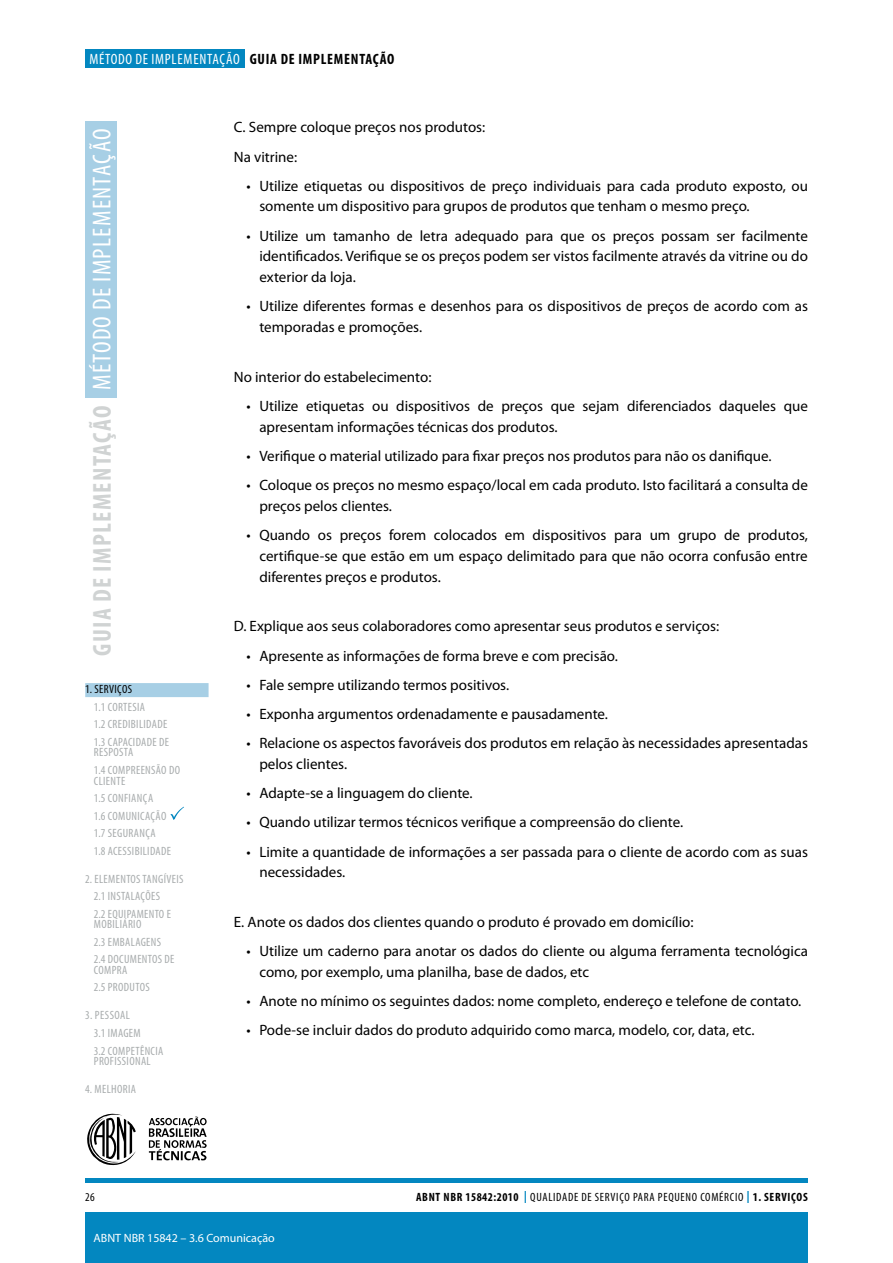
<style>
.page{position:relative;width:893px;height:1263px;background:#fff}
.page>*{position:absolute;margin:0;border:0;box-sizing:border-box;transform-origin:0 0}
.t1{font:condensed 25.95px "Myriad Pro";letter-spacing:.05em;color:#fff}
.t2{font:700 condensed 25.95px "Myriad Pro";letter-spacing:.05em;color:#d0d3d3}
.t3{font:15px/20.7px "Myriad Pro";color:#000}
.t4{font:condensed 15px "Myriad Pro";letter-spacing:.05em;color:#fff}
.t5{font:condensed 12px/17.5px "Myriad Pro";letter-spacing:.03em;color:#a8acad}
.t6{font:condensed 12px "Myriad Pro";letter-spacing:.06em;color:#000}
.t7{font:12px "Myriad Pro";color:#fff}
.t8{font:condensed 12px "Myriad Pro";letter-spacing:.03em;color:#000}
.s1{font-weight:700;color:#000}
.s2{font-weight:700}
.s3{font-weight:700;font-stretch:normal;color:#0387c0}
</style>
<div class="page">
<hr style="left:85px;top:1179px;width:723px;height:4px;background:#0387c0">
<svg style="left:87px;top:1113px;width:49px;height:53px"></svg>
<svg style="left:149px;top:1116px;width:58px;height:45px"></svg>
<div style="left:85px;top:1213px;width:722px;height:50px;background:#0387c0"></div>
<div style="left:85px;top:121px;width:31px;height:277px;background:#a7cfe5"></div>
<div style="left:85px;top:49px;width:159px;height:18px;background:#0387c0"></div>
<svg style="left:85px;top:683px;width:124px;height:14px"></svg>
<div style="left:86px;top:685px;width:46px;height:11px;background:#a7cfe5"></div>
<svg style="left:170px;top:807px;width:14px;height:13px"></svg>
<p class="t4" style="left:89px;top:51px;width:307px">MÉTODO DE IMPLEMENTAÇÃO <span class="s1">GUIA DE IMPLEMENTAÇÃO</span></p>
<h1 class="t1" style="left:88px;top:390px;width:263px;rotate:-90deg">MÉTODO DE IMPLEMENTAÇÃO</h1>
<h1 class="t2" style="left:88px;top:656px;width:252px;rotate:-90deg">GUIA DE IMPLEMENTAÇÃO</h1>
<p class="t8" style="left:85px;top:683px;width:48px">1. SERVIÇOS</p>
<p class="t5" style="left:94px;top:698px;width:77px">1.1 CORTESIA<br>1.2 CREDIBILIDADE<br>1.3 CAPACIDADE DE</p>
<p class="t5" style="left:94px;top:744px;width:88px">RESPOSTA<br>1.4 COMPREENSÃO DO</p>
<p class="t5" style="left:94px;top:772px;width:79px">CLIENTE<br>1.5 CONFIANÇA<br>1.6 COMUNICAÇÃO<br>1.7 SEGURANÇA<br>1.8 ACESSIBILIDADE</p>
<p class="t5" style="left:94px;top:870px;width:91px;text-indent:-9px">2. ELEMENTOS TANGÍVEIS<br>2.1 INSTALAÇÕES<br>2.2 EQUIPAMENTO E</p>
<p class="t5" style="left:94px;top:916px;width:82px">MOBILIÁRIO<br>2.3 EMBALAGENS<br>2.4 DOCUMENTOS DE</p>
<p class="t5" style="left:94px;top:961px;width:57px">COMPRA<br>2.5 PRODUTOS</p>
<p class="t5" style="left:94px;top:1007px;width:71px;text-indent:-9px">3. PESSOAL<br>3.1 IMAGEM<br>3.2 COMPETÊNCIA</p>
<p class="t5" style="left:94px;top:1053px;width:58px">PROFISSIONAL</p>
<p class="t5" style="left:85px;top:1081px;width:52px">4. MELHORIA</p>
<p class="t3" style="left:234px;top:113px;width:253px;line-height:29.2px">C. Sempre coloque preços nos produtos:<br>Na vitrine:</p>
<p class="t3" style="left:259px;top:176px;width:550px;text-indent:-13px">• Utilize etiquetas ou dispositivos de preço individuais para cada produto exposto, ou somente um dispositivo para grupos de produtos que tenham o mesmo preço.</p>
<p class="t3" style="left:259px;top:226px;width:550px;text-align:justify;text-indent:-13px">• Utilize um tamanho de letra adequado para que os preços possam ser facilmente identificados. Verifique se os preços podem ser vistos facilmente através da vitrine ou do exterior da loja.</p>
<p class="t3" style="left:259px;top:296px;width:550px;text-indent:-13px">• Utilize diferentes formas e desenhos para os dispositivos de preços de acordo com as temporadas e promoções.</p>
<p class="t3" style="left:234px;top:367px;width:199px">No interior do estabelecimento:</p>
<p class="t3" style="left:259px;top:396px;width:550px;text-indent:-13px">• Utilize etiquetas ou dispositivos de preços que sejam diferenciados daqueles que apresentam informações técnicas dos produtos.</p>
<p class="t3" style="left:247px;top:446px;width:526px">• Verifique o material utilizado para fixar preços nos produtos para não os danifique.</p>
<p class="t3" style="left:259px;top:475px;width:550px;text-indent:-13px">• Coloque os preços no mesmo espaço/local em cada produto. Isto facilitará a consulta de preços pelos clientes.</p>
<p class="t3" style="left:259px;top:525px;width:550px;text-align:justify;text-indent:-13px">• Quando os preços forem colocados em dispositivos para um grupo de produtos, certifique-se que estão em um espaço delimitado para que não ocorra confusão entre diferentes preços e produtos.</p>
<p class="t3" style="left:234px;top:616px;width:487px">D. Explique aos seus colaboradores como apresentar seus produtos e serviços:</p>
<p class="t3" style="left:247px;top:646px;width:373px">• Apresente as informações de forma breve e com precisão.</p>
<p class="t3" style="left:247px;top:675px;width:264px">• Fale sempre utilizando termos positivos.</p>
<p class="t3" style="left:247px;top:704px;width:363px">• Exponha argumentos ordenadamente e pausadamente.</p>
<p class="t3" style="left:259px;top:733px;width:550px;text-indent:-13px">• Relacione os aspectos favoráveis dos produtos em relação às necessidades apresentadas pelos clientes.</p>
<p class="t3" style="left:247px;top:783px;width:228px">• Adapte-se a linguagem do cliente.</p>
<p class="t3" style="left:247px;top:812px;width:438px">• Quando utilizar termos técnicos verifique a compreensão do cliente.</p>
<p class="t3" style="left:259px;top:841px;width:550px;text-indent:-13px">• Limite a quantidade de informações a ser passada para o cliente de acordo com as suas necessidades.</p>
<p class="t3" style="left:234px;top:912px;width:461px">E. Anote os dados dos clientes quando o produto é provado em domicílio:</p>
<p class="t3" style="left:259px;top:941px;width:550px;text-indent:-13px">• Utilize um caderno para anotar os dados do cliente ou alguma ferramenta tecnológica como, por exemplo, uma planilha, base de dados, etc</p>
<p class="t3" style="left:247px;top:991px;width:556px">• Anote no mínimo os seguintes dados: nome completo, endereço e telefone de contato.</p>
<p class="t3" style="left:247px;top:1020px;width:509px">• Pode-se incluir dados do produto adquirido como marca, modelo, cor, data, etc.</p>
<p class="t6" style="left:85px;top:1191px;width:11px">26</p>
<p class="t7" style="left:94px;top:1232px;width:183px">ABNT NBR 15842 – 3.6 Comunicação</p>
<p class="t6" style="left:416px;top:1191px;width:393px"><span class="s2">ABNT NBR 15842:2010</span> <span class="s3">|</span> QUALIDADE DE SERVIÇO PARA PEQUENO COMÉRCIO <span class="s3">|</span> <span class="s2">1. SERVIÇOS</span></p>
</div>
